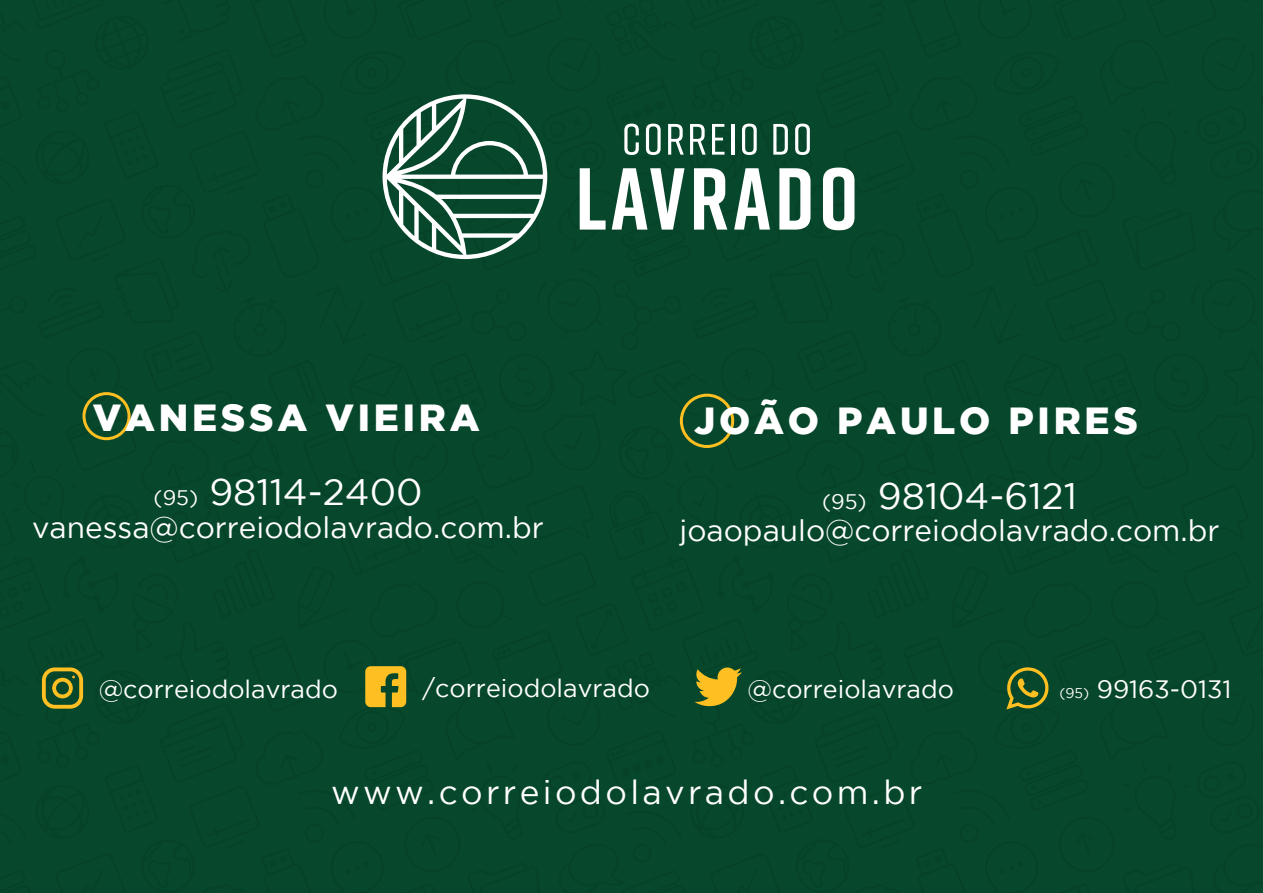
<style>
.page{position:relative;width:1263px;height:893px;background:#07472b}
.page>*{position:absolute;margin:0;border:0;box-sizing:border-box;transform-origin:0 0}
.t1{font:900 37.65px "Gotham";letter-spacing:.1em;color:#fff}
.t2{font:36.9px "Gotham";color:#fff}
.t3{font:33.45px "Gotham";letter-spacing:.1em;color:#fff}
.t4{font:29.7px "Gotham";color:#fff}
.t5{font:25.05px "Gotham";color:#fff}
.s1{font-size:21px}
.s2{font-size:14.1px}
</style>
<div class="page">
<p class="t1" style="left:93px;top:396px;width:388px">VANESSA VIEIRA</p>
<p class="t1" style="left:694px;top:399px;width:445px">JOÃO PAULO PIRES</p>
<p class="t2" style="left:154px;top:471px;width:270px"><span class="s1">(95)</span> 98114-2400</p>
<p class="t2" style="left:822px;top:476px;width:256px"><span class="s1">(95)</span> 98104-6121</p>
<p class="t4" style="left:32px;top:511px;width:513px">vanessa@correiodolavrado.com.br</p>
<p class="t4" style="left:679px;top:514px;width:542px">joaopaulo@correiodolavrado.com.br</p>
<p class="t5" style="left:99px;top:676px;width:241px">@correiodolavrado</p>
<p class="t5" style="left:422px;top:675px;width:229px">/correiodolavrado</p>
<p class="t5" style="left:747px;top:676px;width:208px">@correiolavrado</p>
<p class="t5" style="left:1059px;top:675px;width:173px"><span class="s2">(95)</span> 99163-0131</p>
<p class="t3" style="left:331px;top:773px;width:593px">www.correiodolavrado.com.br</p>
</div>
